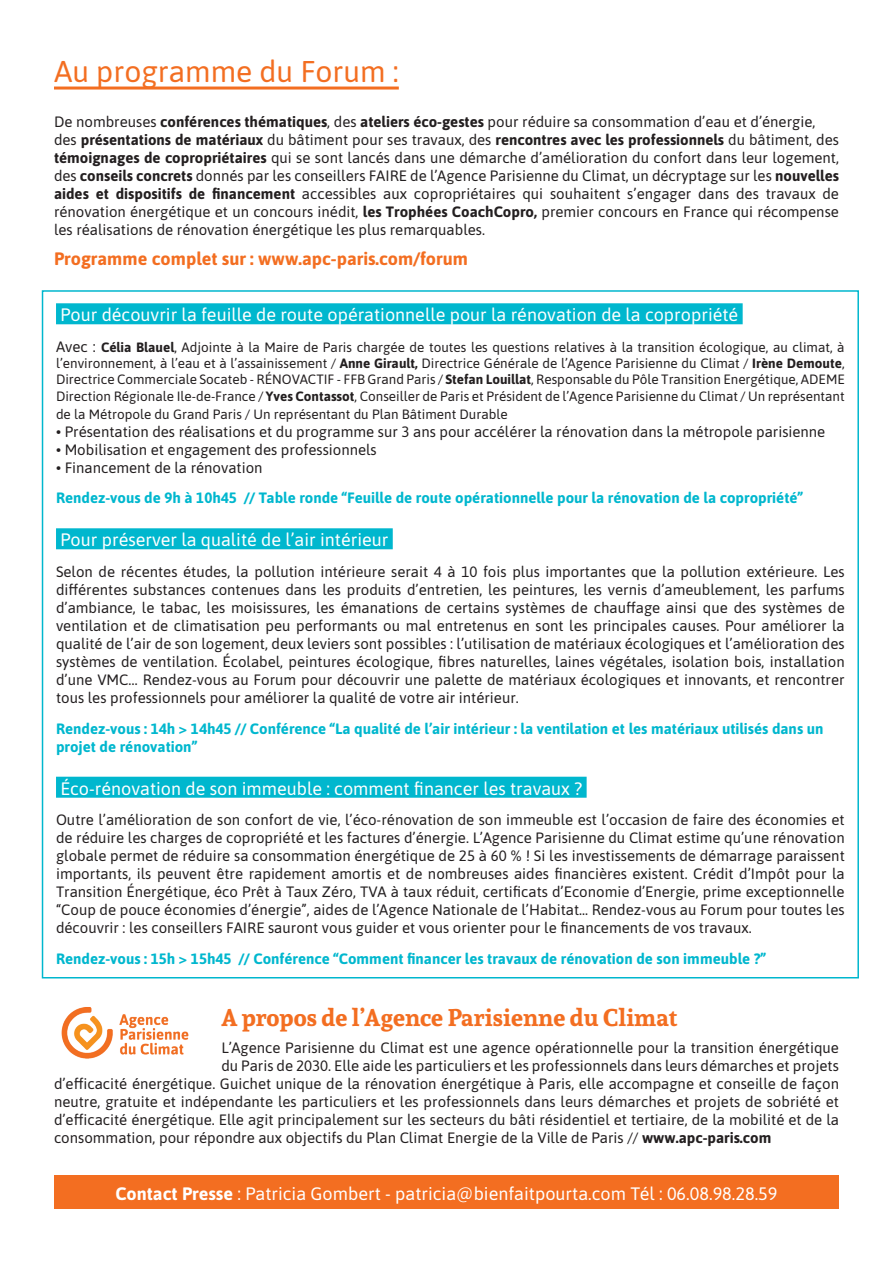
<style>
.page{position:relative;width:893px;height:1263px;background:#fff}
.page>*{position:absolute;margin:0;border:0;box-sizing:border-box;transform-origin:0 0}
.t1{font:30px "Asap";color:#f36e21}
.t2{font:700 24px "Andada";color:#f36e21}
.t3{font:18px "Asap";color:#fff}
.t4{font:700 18px "Asap";color:#f36e21}
.t5{font:15px/18px "Asap";color:#231f20;text-align:justify}
.t6{font:700 15px/18px "Asap";color:#00b7ce}
.t7{font:13.5px/16.2px "Asap";color:#231f20;text-align:justify}
.s1{font-weight:700}
.s2{font-size:15px}
</style>
<div class="page">
<hr style="left:54px;top:87px;width:345px;height:3px;background:#f36e21">
<div style="left:54px;top:1175px;width:785px;height:34px;background:#f36e21"></div>
<div style="left:56px;top:303px;width:687px;height:21px;background:#00b7ce"></div>
<div style="left:56px;top:528px;width:337px;height:21px;background:#00b7ce"></div>
<div style="left:56px;top:777px;width:531px;height:21px;background:#00b7ce"></div>
<img style="left:61px;top:1007px;width:128px;height:52px">
<p class="t1" style="left:54px;top:51px;width:346px">Au programme du Forum :</p>
<p class="t5" style="left:54px;top:111px;width:763px">De nombreuses <span class="s1">conférences thématiques</span>, des <span class="s1">ateliers éco-gestes</span> pour réduire sa consommation d’eau et d’énergie,</p>
<p class="t5" style="left:54px;top:129px;width:786px">des <span class="s1">présentations de matériaux</span> du bâtiment pour ses travaux, des <span class="s1">rencontres avec les professionnels</span> du bâtiment, des <span class="s1">témoignages de copropriétaires</span> qui se sont lancés dans une démarche d’amélioration du confort dans leur logement, des <span class="s1">conseils concrets</span> donnés par les conseillers FAIRE de l’Agence Parisienne du Climat, un décryptage sur les <span class="s1">nouvelles aides et dispositifs de financement</span> accessibles aux copropriétaires qui souhaitent s’engager dans des travaux de rénovation énergétique et un concours inédit, <span class="s1">les Trophées CoachCopro,</span> premier concours en France qui récompense les réalisations de rénovation énergétique les plus remarquables.</p>
<p class="t4" style="left:54px;top:246px;width:416px">Programme complet sur : www.apc-paris.com/forum</p>
<p class="t3" style="left:60px;top:302px;width:679px">Pour découvrir la feuille de route opérationnelle pour la rénovation de la copropriété</p>
<p class="t7" style="left:56px;top:338px;width:790px"><span class="s2">Avec :</span> <span class="s1">Célia Blauel</span>, Adjointe à la Maire de Paris chargée de toutes les questions relatives à la transition écologique, au climat, à l’environnement, à l’eau et à l’assainissement / <span class="s1">Anne Girault,</span> Directrice Générale de l’Agence Parisienne du Climat / <span class="s1">Irène Demoute</span>, Directrice Commerciale Socateb - RÉNOVACTIF - FFB Grand Paris / <span class="s1">Stefan Louillat</span>, Responsable du Pôle Transition Energétique, ADEME Direction Régionale Ile-de-France / <span class="s1">Yves Contassot</span>, Conseiller de Paris et Président de l’Agence Parisienne du Climat / Un représentant</p>
<p class="t7" style="left:56px;top:405px;width:453px">de la Métropole du Grand Paris / Un représentant du Plan Bâtiment Durable</p>
<p class="t5" style="left:56px;top:422px;width:771px">• Présentation des réalisations et du programme sur 3 ans pour accélérer la rénovation dans la métropole parisienne</p>
<p class="t5" style="left:56px;top:440px;width:322px">• Mobilisation et engagement des professionnels</p>
<p class="t5" style="left:56px;top:458px;width:208px">• Financement de la rénovation</p>
<p class="t6" style="left:56px;top:488px;width:748px">Rendez-vous de 9h à 10h45 // Table ronde “Feuille de route opérationnelle pour la rénovation de la copropriété”</p>
<p class="t3" style="left:60px;top:527px;width:330px">Pour préserver la qualité de l’air intérieur</p>
<p class="t5" style="left:56px;top:562px;width:790px">Selon de récentes études, la pollution intérieure serait 4 à 10 fois plus importantes que la pollution extérieure. Les différentes substances contenues dans les produits d’entretien, les peintures, les vernis d’ameublement, les parfums d’ambiance, le tabac, les moisissures, les émanations de certains systèmes de chauffage ainsi que des systèmes de ventilation et de climatisation peu performants ou mal entretenus en sont les principales causes. Pour améliorer la qualité de l’air de son logement, deux leviers sont possibles : l’utilisation de matériaux écologiques et l’amélioration des systèmes de ventilation. Écolabel, peintures écologique, fibres naturelles, laines végétales, isolation bois, installation d’une VMC… Rendez-vous au Forum pour découvrir une palette de matériaux écologiques et innovants, et rencontrer tous les professionnels pour améliorer la qualité de votre air intérieur.</p>
<p class="t6" style="left:56px;top:719px;width:769px">Rendez-vous : 14h &gt; 14h45 // Conférence “La qualité de l’air intérieur : la ventilation et les matériaux utilisés dans un projet de rénovation”</p>
<p class="t3" style="left:60px;top:776px;width:523px">Éco-rénovation de son immeuble : comment financer les travaux ?</p>
<p class="t5" style="left:56px;top:810px;width:790px">Outre l’amélioration de son confort de vie, l’éco-rénovation de son immeuble est l’occasion de faire des économies et de réduire les charges de copropriété et les factures d’énergie. L’Agence Parisienne du Climat estime qu’une rénovation globale permet de réduire sa consommation énergétique de 25 à 60 % ! Si les investissements de démarrage paraissent importants, ils peuvent être rapidement amortis et de nombreuses aides financières existent. Crédit d’Impôt pour la Transition Énergétique, éco Prêt à Taux Zéro, TVA à taux réduit, certificats d’Economie d’Energie, prime exceptionnelle “Coup de pouce économies d’énergie”, aides de l’Agence Nationale de l’Habitat... Rendez-vous au Forum pour toutes les découvrir : les conseillers FAIRE sauront vous guider et vous orienter pour le financements de vos travaux.</p>
<p class="t6" style="left:56px;top:949px;width:711px">Rendez-vous : 15h &gt; 15h45 // Conférence “Comment financer les travaux de rénovation de son immeuble ?”</p>
<p class="t2" style="left:221px;top:1001px;width:458px">A propos de l’Agence Parisienne du Climat</p>
<p class="t5" style="left:221px;top:1038px;width:619px">L’Agence Parisienne du Climat est une agence opérationnelle pour la transition énergétique</p>
<p class="t5" style="left:221px;top:1056px;width:619px">du Paris de 2030. Elle aide les particuliers et les professionnels dans leurs démarches et projets</p>
<p class="t5" style="left:54px;top:1074px;width:786px">d’efficacité énergétique. Guichet unique de la rénovation énergétique à Paris, elle accompagne et conseille de façon</p>
<p class="t5" style="left:54px;top:1092px;width:786px">neutre, gratuite et indépendante les particuliers et les professionnels dans leurs démarches et projets de sobriété et</p>
<p class="t5" style="left:54px;top:1110px;width:786px">d’efficacité énergétique. Elle agit principalement sur les secteurs du bâti résidentiel et tertiaire, de la mobilité et de la</p>
<p class="t5" style="left:54px;top:1128px;width:719px">consommation, pour répondre aux objectifs du Plan Climat Energie de la Ville de Paris // <span class="s1">www.apc-paris.com</span></p>
<p class="t3" style="left:115px;top:1182px;width:664px"><span class="s1">Contact Presse</span> : Patricia Gombert - patricia@bienfaitpourta.com Tél : 06.08.98.28.59</p>
</div>
